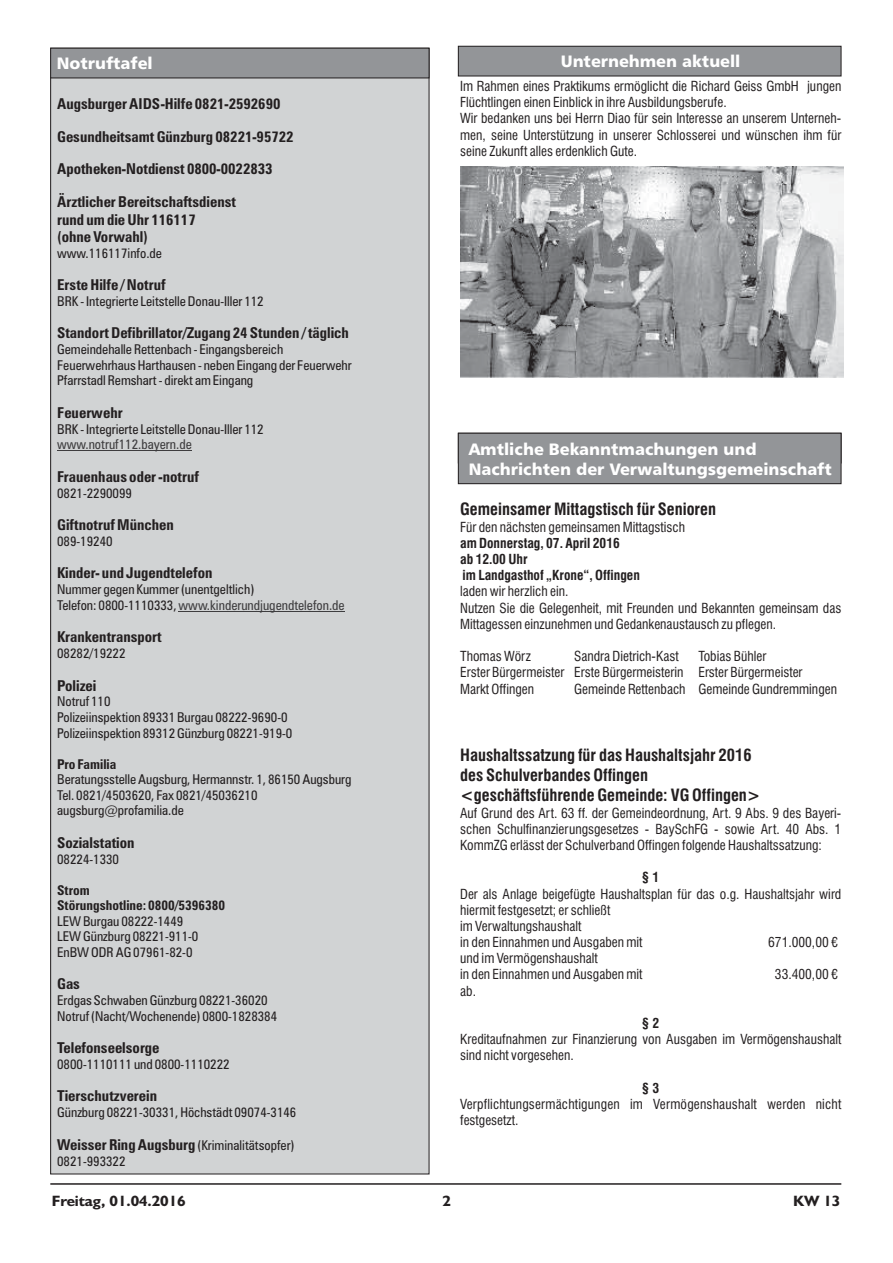
<style>
.page{position:relative;width:893px;height:1263px;background:#fff}
.page>*{position:absolute;margin:0;border:0;box-sizing:border-box;transform-origin:0 0}
.t1{font:700 condensed 16.5px/19.8px "Swiss 721 BT";color:#231f20}
.t2{font:16.5px/20.9px "Humanist 777 BT Black B";color:#fff;text-align:center}
.t3{font:700 condensed 15px/32.8px "Zurich BT";color:#231f20}
.t4{font:700 15px "Humanist 521 BT";letter-spacing:-.005em;color:#231f20;scale:1.04 1}
.t5{font:condensed 13.5px/16.2px "Swiss 721 BT";color:#231f20}
.t6{font:condensed 13.5px/15.6px "Zurich BT";color:#231f20}
.t7{font:700 condensed 13.5px/16.2px "Swiss 721 BT";color:#231f20}
.t8{font:700 condensed 13.5px/15.6px "Zurich BT";color:#231f20}
.t9{font:condensed 13.5px "Zurich BT";color:#3e3d3f}
.s1{color:#3e3d3f}
.s2{font-weight:700;font-size:15px}
</style>
<div class="page">
<div style="left:51px;top:48px;width:378px;height:1126px;background:#d1d3d4"></div>
<hr style="left:50px;top:1183px;width:791px;height:2px;background:#231f20">
<hr style="left:57px;top:451px;width:135px;height:1px;background:#3e3d3f">
<hr style="left:179px;top:611px;width:166px;height:1px;background:#3e3d3f">
<div style="left:51px;top:48px;width:378px;height:30px;background:#939598"></div>
<div style="left:50px;top:48px;width:379px;height:30px;border:1px solid #231f20"></div>
<img style="left:460px;top:166px;width:383px;height:211px">
<div style="left:458px;top:46px;width:383px;height:30px;background:#939598"></div>
<div style="left:458px;top:46px;width:383px;height:30px;border:1px solid #231f20"></div>
<div style="left:458px;top:433px;width:383px;height:51px;background:#939598"></div>
<div style="left:458px;top:433px;width:383px;height:51px;border:1px solid #231f20"></div>
<p class="t2" style="left:57px;top:55px;width:97px">Notruftafel</p>
<p class="t2" style="left:526px;top:51px;width:251px">Amtlich B kanntmachungen</p>
<p class="t2" style="left:561px;top:52px;width:181px">Unternehmen aktuell</p>
<p class="t3" style="left:57px;top:89px;width:238px">Augsburger AIDS-Hilfe 0821-2592690<br>Gesundheitsamt Günzburg 08221-95722<br>Apotheken-Notdienst 0800-0022833<br>Ärztlicher Bereitschaftsdienst</p>
<p class="t3" style="left:57px;top:212px;width:140px;line-height:17.2px">rund um die Uhr 116117 (ohne Vorwahl)</p>
<p class="t6" style="left:57px;top:246px;width:106px">www.116117info.de</p>
<p class="t3" style="left:57px;top:270px;width:110px">Erste Hilfe / Notruf</p>
<p class="t6" style="left:57px;top:295px;width:208px">BRK - Integrierte Leitstelle Donau-Iller 112</p>
<p class="t3" style="left:57px;top:318px;width:293px">Standort Defibrillator/Zugang 24 Stunden / täglich</p>
<p class="t6" style="left:57px;top:343px;width:296px">Gemeindehalle Rettenbach - Eingangsbereich<br>Feuerwehrhaus Harthausen - neben Eingang der Feuerwehr<br>Pfarrstadl Remshart - direkt am Eingang</p>
<p class="t3" style="left:57px;top:398px;width:67px">Feuerwehr</p>
<p class="t6" style="left:57px;top:422px;width:208px">BRK - Integrierte Leitstelle Donau-Iller 112</p>
<p class="t3" style="left:57px;top:461px;width:143px">Frauenhaus oder -notruf</p>
<p class="t6" style="left:57px;top:486px;width:76px">0821-2290099</p>
<p class="t3" style="left:57px;top:510px;width:118px">Giftnotruf München</p>
<p class="t6" style="left:57px;top:535px;width:57px">089-19240</p>
<p class="t3" style="left:57px;top:558px;width:157px">Kinder- und Jugendtelefon</p>
<p class="t6" style="left:57px;top:583px;width:289px">Nummer gegen Kummer (unentgeltlich)<br>Telefon: 0800-1110333,<span class="s1">www.kinderundjugendtelefon.de</span></p>
<p class="t3" style="left:57px;top:622px;width:106px">Krankentransport</p>
<p class="t6" style="left:57px;top:647px;width:70px">08282/19222</p>
<p class="t3" style="left:57px;top:670px;width:41px">Polizei</p>
<p class="t6" style="left:57px;top:695px;width:237px">Notruf 110<br>Polizeiinspektion 89331 Burgau 08222-9690-0<br>Polizeiinspektion 89312 Günzburg 08221-919-0</p>
<p class="t8" style="left:57px;top:757px;width:61px">Pro Familia</p>
<p class="t6" style="left:57px;top:773px;width:296px">Beratungsstelle Augsburg, Hermannstr. 1, 86150 Augsburg<br>Tel. 0821/4503620, Fax 0821/45036210 augsburg@profamilia.de</p>
<p class="t3" style="left:57px;top:827px;width:79px">Sozialstation</p>
<p class="t6" style="left:57px;top:852px;width:63px">08224-1330</p>
<p class="t8" style="left:57px;top:883px;width:170px">Strom<br>Störungshotline: 0800/5396380</p>
<p class="t6" style="left:57px;top:914px;width:143px">LEW Burgau 08222-1449<br>LEW Günzburg 08221-911-0<br>EnBW ODR AG 07961-82-0</p>
<p class="t3" style="left:57px;top:969px;width:24px">Gas</p>
<p class="t6" style="left:57px;top:994px;width:222px">Erdgas Schwaben Günzburg 08221-36020<br>Notruf (Nacht/Wochenende) 0800-1828384</p>
<p class="t3" style="left:57px;top:1033px;width:104px">Telefonseelsorge</p>
<p class="t6" style="left:57px;top:1058px;width:174px">0800-1110111 und 0800-1110222</p>
<p class="t3" style="left:57px;top:1081px;width:102px">Tierschutzverein</p>
<p class="t6" style="left:57px;top:1106px;width:241px">Günzburg 08221-30331, Höchstädt 09074-3146</p>
<p class="t6" style="left:57px;top:1138px;width:239px"><span class="s2">Weisser Ring Augsburg</span> (Kriminalitätsopfer)<br>0821-993322</p>
<p class="t9" style="left:57px;top:440px;width:136px">www.notruf112.bayern.de</p>
<p class="t5" style="left:460px;top:79px;width:383px">Im Rahmen eines Praktikums ermöglicht die Richard Geiss GmbH jungen Flüchtlingen einen Einblick in ihre Ausbildungsberufe.<br>Wir bedanken uns bei Herrn Diao für sein Interesse an unserem Unterneh&shy;men, seine Unterstützung in unserer Schlosserei und wünschen ihm für seine Zukunft alles erdenklich Gute.</p>
<p class="t2" style="left:469px;top:439px;width:365px">Für unsere Senioren<br>Nachrichten der Verwaltungsgemeinschaft</p>
<p class="t2" style="left:469px;top:440px;width:289px">Amtliche Bekanntmachungen und</p>
<p class="t1" style="left:460px;top:500px;width:257px">Gemeinsamer Mittagstisch für Senioren</p>
<p class="t5" style="left:460px;top:520px;width:226px">Für den nächsten gemeinsamen Mittagstisch</p>
<p class="t7" style="left:460px;top:536px;width:181px">am Donnerstag, 07. April 2016<br>ab 12.00 Uhr<br>im Landgasthof „Krone“, Offingen</p>
<p class="t5" style="left:460px;top:585px;width:383px">laden wir herzlich ein.<br>Nutzen Sie die Gelegenheit, mit Freunden und Bekannten gemeinsam das<br>Mittagessen einzunehmen und Gedankenaustausch zu pflegen.</p>
<p class="t5" style="left:460px;top:649px;width:72px">Thomas Wörz</p>
<p class="t5" style="left:574px;top:649px;width:106px">Sandra Dietrich-Kast</p>
<p class="t5" style="left:460px;top:649px;width:344px;text-indent:238px">Tobias Bühler<br>Erster Bürgermeister Erste Bürgermeisterin Erster Bürgermeister<br>Markt Offingen</p>
<p class="t5" style="left:574px;top:682px;width:264px">Gemeinde Rettenbach Gemeinde Gundremmingen</p>
<p class="t1" style="left:460px;top:747px;width:302px">Haushaltssatzung für das Haushaltsjahr 2016 des Schulverbandes Offingen &lt;geschäftsführende Gemeinde: VG Offingen&gt;</p>
<p class="t5" style="left:460px;top:806px;width:383px;text-align:justify">Auf Grund des Art. 63 ff. der Gemeindeordnung, Art. 9 Abs. 9 des Bayeri&shy;schen Schulfinanzierungsgesetzes - BaySchFG - sowie Art. 40 Abs. 1<br>KommZG erlässt der Schulverband Offingen folgende Haushaltssatzung:</p>
<p class="t7" style="left:642px;top:870px;width:18px">§ 1</p>
<p class="t5" style="left:460px;top:887px;width:383px">Der als Anlage beigefügte Haushaltsplan für das o.g. Haushaltsjahr wird hiermit festgesetzt; er schließt<br>im Verwaltungshaushalt<br>in den Einnahmen und Ausgaben mit</p>
<p class="t5" style="left:768px;top:935px;width:71px">671.000,00 €</p>
<p class="t5" style="left:460px;top:951px;width:184px">und im Vermögenshaushalt<br>in den Einnahmen und Ausgaben mit</p>
<p class="t5" style="left:460px;top:984px;width:17px">ab.</p>
<p class="t5" style="left:775px;top:968px;width:64px">33.400,00 €</p>
<p class="t7" style="left:642px;top:1016px;width:18px">§ 2</p>
<p class="t5" style="left:460px;top:1032px;width:383px">Kreditaufnahmen zur Finanzierung von Ausgaben im Vermögenshaushalt sind nicht vorgesehen.</p>
<p class="t7" style="left:642px;top:1081px;width:18px">§ 3</p>
<p class="t5" style="left:460px;top:1097px;width:383px">Verpflichtungsermächtigungen im Vermögenshaushalt werden nicht festgesetzt.</p>
<p class="t4" style="left:52px;top:1195px;width:130px">Freitag, 01.04.2016</p>
<p class="t4" style="left:442px;top:1195px;width:10px">2</p>
<p class="t4" style="left:793px;top:1195px;width:47px">KW 13</p>
</div>
